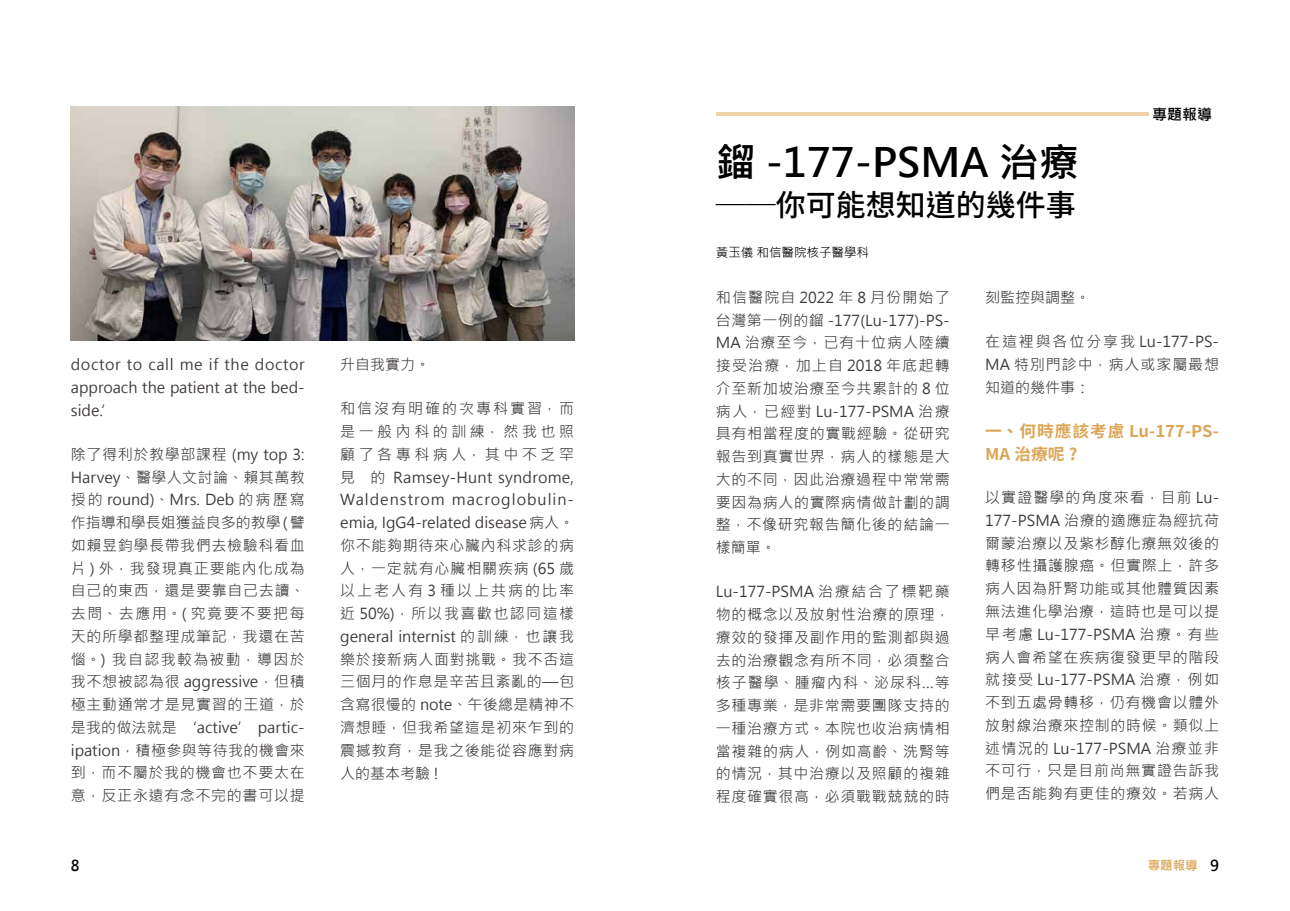
<style>
.page{position:relative;width:1290px;height:911px;background:#fff}
.page>*{position:absolute;margin:0;border:0;box-sizing:border-box;transform-origin:0 0}
.t1{font:700 40px "Microsoft Jheng Hei";color:#000}
.t2{font:500 30px "Noto Sans CJ Ktc";color:#000}
.t3{font:700 16.25px/22.8px "Noto Sans CJ Ktc";color:#dca557}
.t4{font:15px/22.8px "Microsoft Jheng Hei";letter-spacing:.045em;color:#3e3a39;text-align:justify}
.t5{font:700 15px "Microsoft Jheng Hei";color:#000}
.t6{font:12.5px "Microsoft Jheng Hei";color:#000}
.t7{font:700 12.5px "Microsoft Jheng Hei";color:#dca557}
.s1{font-size:15px;color:#000}
</style>
<div class="page">
<img style="left:71px;top:106px;width:503px;height:234px">
<hr style="left:716px;top:112px;width:432px;height:4px;background:#eed3ab">
<p class="t4" style="left:71px;top:353px;width:235px">doctor to call me if the doctor approach the patient at the bed&shy;side.’</p>
<p class="t4" style="left:71px;top:443px;width:235px">除了得利於教學部課程 (my top 3:<br>Harvey、醫學人文討論、賴其萬教授的 round)、Mrs. Deb 的病歷寫作指導和學長姐獲益良多的教學 (譬如賴昱鈞學長帶我們去檢驗科看血片 ) 外，我發現真正要能內化成為自己的東西，還是要靠自己去讀、去問、去應用。( 究竟要不要把每天的所學都整理成筆記，我還在苦惱。) 我自認我較為被動，導因於我不想被認為很 aggressive，但積極主動通常才是見實習的王道，於是我的做法就是 ‘active’ partic&shy;ipation，積極參與等待我的機會來到，而不屬於我的機會也不要太在意，反正永遠有念不完的書可以提</p>
<p class="t4" style="left:340px;top:353px;width:91px">升自我實力。</p>
<p class="t4" style="left:340px;top:397px;width:235px">和信沒有明確的次專科實習，而是一般內科的訓練，然我也照顧了各專科病人，其中不乏罕見 的 Ramsey-Hunt syndrome, Waldenstrom macroglobulin&shy;emia, IgG4-related disease病人。你不能夠期待來心臟內科求診的病人，一定就有心臟相關疾病 (65 歲以上老人有 3種以上共病的比率近 50%)，所以我喜歡也認同這樣general internist 的訓練，也讓我樂於接新病人面對挑戰。我不否這三個月的作息是辛苦且紊亂的—包含寫很慢的 note、午後總是精神不濟想睡，但我希望這是初來乍到的震撼教育，是我之後能從容應對病人的基本考驗 !</p>
<h1 class="t1" style="left:716px;top:137px;width:365px">鎦 -177-PSMA 治療</h1>
<h2 class="t2" style="left:716px;top:188px;width:361px">──你可能想知道的幾件事</h2>
<p class="t6" style="left:716px;top:245px;width:155px">黃玉儀和信醫院核子醫學科</p>
<p class="t5" style="left:1152px;top:105px;width:61px">專題報導</p>
<p class="t4" style="left:716px;top:286px;width:235px">和信醫院自 2022 年 8 月份開始了台灣第一例的鎦 -177(Lu-177)-PS-MA 治療至今，已有十位病人陸續接受治療，加上自 2018 年底起轉介至新加坡治療至今共累計的 8 位病人，已經對 Lu-177-PSMA 治療具有相當程度的實戰經驗。從研究報告到真實世界，病人的樣態是大大的不同，因此治療過程中常常需要因為病人的實際病情做計劃的調整，不像研究報告簡化後的結論一樣簡單。</p>
<p class="t4" style="left:716px;top:580px;width:235px">Lu-177-PSMA 治療結合了標靶藥物的概念以及放射性治療的原理，療效的發揮及副作用的監測都與過去的治療觀念有所不同，必須整合核子醫學、腫瘤內科、泌尿科…等多種專業，是非常需要團隊支持的一種治療方式。本院也收治病情相當複雜的病人，例如高齡、洗腎等的情況，其中治療以及照顧的複雜程度確實很高，必須戰戰兢兢的時</p>
<p class="t4" style="left:985px;top:286px;width:106px">刻監控與調整。</p>
<p class="t4" style="left:985px;top:330px;width:235px">在這裡與各位分享我 Lu-177-PS-MA 特別門診中，病人或家屬最想知道的幾件事：</p>
<p class="t3" style="left:985px;top:420px;width:235px">一、何時應該考慮 Lu-177-PS-<br>MA 治療呢 ?</p>
<p class="t4" style="left:985px;top:486px;width:235px">以實證醫學的角度來看，目前 Lu-177-PSMA 治療的適應症為經抗荷爾蒙治療以及紫杉醇化療無效後的轉移性攝護腺癌。但實際上，許多病人因為肝腎功能或其他體質因素無法進化學治療，這時也是可以提早考慮 Lu-177-PSMA 治療。有些病人會希望在疾病復發更早的階段就接受 Lu-177-PSMA 治療，例如不到五處骨轉移，仍有機會以體外放射線治療來控制的時候。類似上述情況的 Lu-177-PSMA 治療並非不可行，只是目前尚無實證告訴我們是否能夠有更佳的療效。若病人</p>
<p class="t5" style="left:71px;top:856px;width:10px">8</p>
<p class="t7" style="left:1147px;top:857px;width:73px">專題報導 <span class="s1">9</span></p>
</div>
